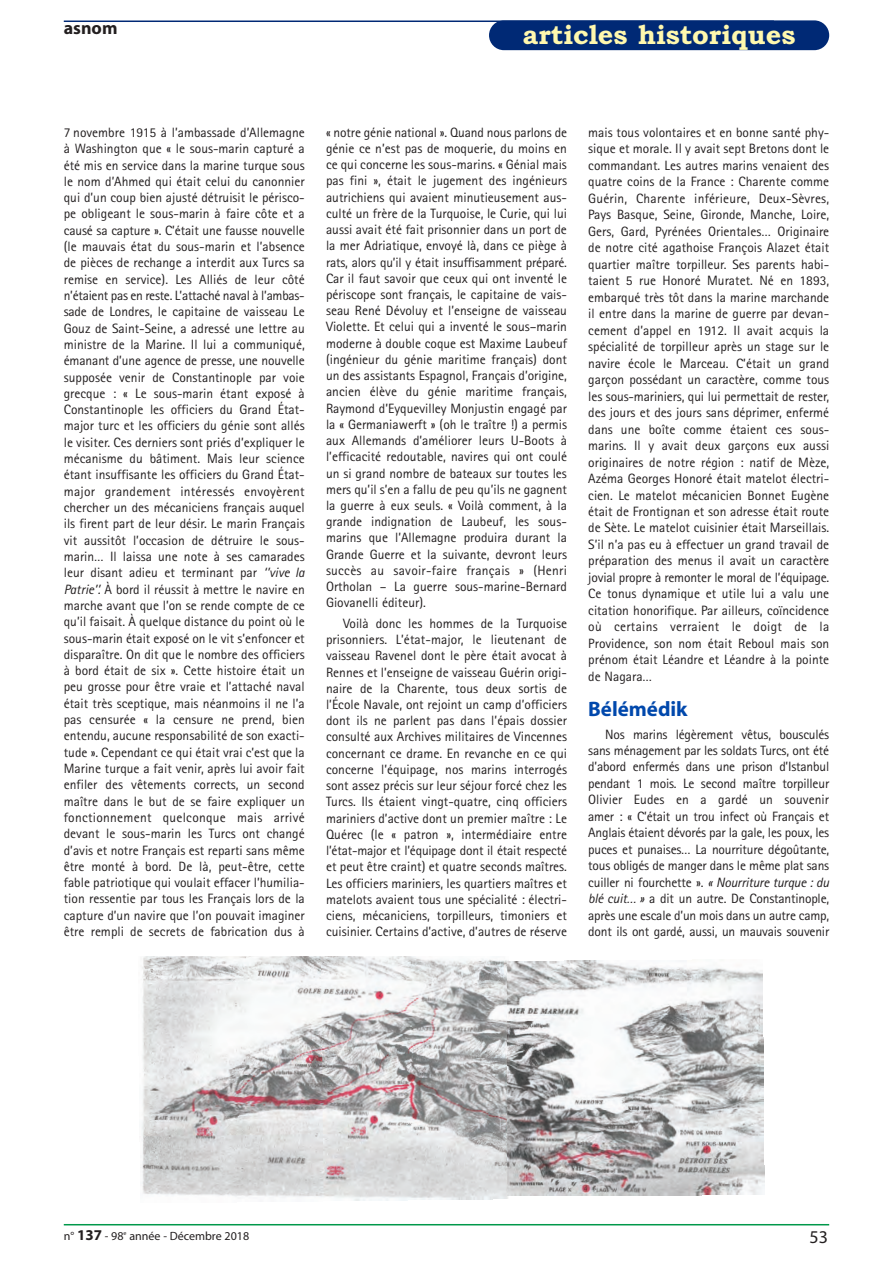
<style>
.page{position:relative;width:893px;height:1263px;background:#fff}
.page>*{position:absolute;margin:0;border:0;box-sizing:border-box;transform-origin:0 0}
.t1{font:700 27px "Bookman Old Style";color:#fff8ae}
.t2{font:700 21px "Myriad";color:#0048ac}
.t3{font:700 18px "Myriad";color:#231f20}
.t4{font:18px "Myriad";color:#231f20}
.t5{font:13.5px/16.4px "Rotis Sans Serif";color:#231f20;text-align:justify}
.t6{font:12px "Myriad";color:#231f20}
.s1{font-style:italic}
.s2{font-weight:700;font-size:15px}
</style>
<div class="page">
<hr style="left:64px;top:1224px;width:765px;height:1px;background:#00984a">
<hr style="left:64px;top:21px;width:710px;height:1px;background:#002975">
<div style="left:489px;top:20px;width:340px;height:30px;background:#002975;border-radius:15px"></div>
<img style="left:141px;top:956px;width:367px;height:245px">
<img style="left:507px;top:960px;width:257px;height:236px">
<h3 class="t3" style="left:64px;top:21px;width:55px">asnom</h3>
<h1 class="t1" style="left:523px;top:19px;width:274px">articles historiques</h1>
<p class="t5" style="left:64px;top:125px;width:243px">7 novembre 1915 à l’ambassade d’Allemagne à Washington que « le sous-marin capturé a été mis en service dans la marine turque sous le nom d’Ahmed qui était celui du canonnier qui d’un coup bien ajusté détruisit le périsco&shy;pe obligeant le sous-marin à faire côte et a causé sa capture ». C’était une fausse nouvelle (le mauvais état du sous-marin et l’absence de pièces de rechange a interdit aux Turcs sa remise en service). Les Alliés de leur côté n’étaient pas en reste. L’attaché naval à l’ambas - sade de Londres, le capitaine de vaisseau Le Gouz de Saint-Seine, a adressé une lettre au ministre de la Marine. Il lui a communiqué, émanant d’une agence de presse, une nouvelle supposée venir de Constantinople par voie grecque : « Le sous-marin étant exposé à Constantinople les officiers du Grand État&shy;major turc et les officiers du génie sont allés le visiter. Ces derniers sont priés d’expliquer le mécanisme du bâtiment. Mais leur science étant insuffisante les officiers du Grand État&shy;major grandement intéressés envoyèrent chercher un des mécaniciens français auquel ils firent part de leur désir. Le marin Français vit aussitôt l’occasion de détruire le sous&shy;marin… Il laissa une note à ses camarades leur disant adieu et terminant par <span class="s1">‘’vive la Patrie’’.</span> À bord il réussit à mettre le navire en marche avant que l’on se rende compte de ce qu’il faisait. À quelque distance du point où le sous-marin était exposé on le vit s’enfoncer et disparaître. On dit que le nombre des officiers à bord était de six ». Cette histoire était un peu grosse pour être vraie et l’attaché naval était très sceptique, mais néanmoins il ne l’a pas censurée « la censure ne prend, bien entendu, aucune responsabilité de son exacti&shy;tude ». Cependant ce qui était vrai c’est que la Marine turque a fait venir, après lui avoir fait enfiler des vêtements corrects, un second maître dans le but de se faire expliquer un fonctionnement quelconque mais arrivé devant le sous-marin les Turcs ont changé d’avis et notre Français est reparti sans même être monté à bord. De là, peut-être, cette fable patriotique qui voulait effacer l’humilia&shy;tion ressentie par tous les Français lors de la capture d’un navire que l’on pouvait imaginer être rempli de secrets de fabrication dus à</p>
<p class="t5" style="left:326px;top:125px;width:243px">« notre génie national ». Quand nous parlons de génie ce n’est pas de moquerie, du moins en ce qui concerne les sous-marins. « Génial mais pas fini », était le jugement des ingénieurs autrichiens qui avaient minutieusement aus&shy;culté un frère de la Turquoise, le Curie, qui lui aussi avait été fait prisonnier dans un port de la mer Adriatique, envoyé là, dans ce piège à rats, alors qu’il y était insuffisamment préparé.<br>Car il faut savoir que ceux qui ont inventé le périscope sont français, le capitaine de vais&shy;seau René Dévoluy et l’enseigne de vaisseau Violette. Et celui qui a inventé le sous–marin moderne à double coque est Maxime Laubeuf (ingénieur du génie maritime français) dont un des assistants Espagnol, Français d’origine, ancien élève du génie maritime français, Raymond d’Eyquevilley Monjustin engagé par la « Germaniawerft » (oh le traître !) a permis aux Allemands d’améliorer leurs U-Boots à l’efficacité redoutable, navires qui ont coulé un si grand nombre de bateaux sur toutes les mers qu’il s’en a fallu de peu qu’ils ne gagnent la guerre à eux seuls. « Voilà comment, à la grande indignation de Laubeuf, les sous&shy;marins que l’Allemagne produira durant la Grande Guerre et la suivante, devront leurs succès au savoir-faire français » (Henri Ortholan – La guerre sous-marine-Bernard Giovanelli éditeur).</p>
<p class="t5" style="left:326px;top:616px;width:243px;text-indent:17px">Voilà donc les hommes de la Turquoise prisonniers. L’état-major, le lieutenant de vaisseau Ravenel dont le père était avocat à Rennes et l’enseigne de vaisseau Guérin origi&shy;naire de la Charente, tous deux sortis de l’École Navale, ont rejoint un camp d’officiers dont ils ne parlent pas dans l’épais dossier consulté aux Archives militaires de Vincennes concernant ce drame. En revanche en ce qui concerne l’équipage, nos marins interrogés sont assez précis sur leur séjour forcé chez les Turcs. Ils étaient vingt-quatre, cinq officiers mariniers d’active dont un premier maître : Le Quérec (le « patron », intermédiaire entre l’état-major et l’équipage dont il était respecté et peut être craint) et quatre seconds maîtres.<br>Les officiers mariniers, les quartiers maîtres et matelots avaient tous une spécialité : électri&shy;ciens, mécaniciens, torpilleurs, timoniers et cuisinier. Certains d’active, d’autres de réserve</p>
<p class="t5" style="left:588px;top:125px;width:243px">mais tous volontaires et en bonne santé phy&shy;sique et morale. Il y avait sept Bretons dont le commandant. Les autres marins venaient des quatre coins de la France : Charente comme Guérin, Charente inférieure, Deux-Sèvres, Pays Basque, Seine, Gironde, Manche, Loire, Gers, Gard, Pyrénées Orientales… Originaire de notre cité agathoise François Alazet était quartier maître torpilleur. Ses parents habi&shy;taient 5 rue Honoré Muratet. Né en 1893, embarqué très tôt dans la marine marchande il entre dans la marine de guerre par devan&shy;cement d’appel en 1912. Il avait acquis la spécialité de torpilleur après un stage sur le navire école le Marceau. C’était un grand garçon possédant un caractère, comme tous les sous-mariniers, qui lui permettait de rester, des jours et des jours sans déprimer, enfermé dans une boîte comme étaient ces sous&shy;marins. Il y avait deux garçons eux aussi originaires de notre région : natif de Mèze, Azéma Georges Honoré était matelot électri&shy;cien. Le matelot mécanicien Bonnet Eugène était de Frontignan et son adresse était route de Sète. Le matelot cuisinier était Marseillais.<br>S’il n’a pas eu à effectuer un grand travail de préparation des menus il avait un caractère jovial propre à remonter le moral de l’équipage.<br>Ce tonus dynamique et utile lui a valu une citation honorifique. Par ailleurs, coïncidence où certains verraient le doigt de la Providence, son nom était Reboul mais son prénom était Léandre et Léandre à la pointe de Nagara…</p>
<h2 class="t2" style="left:588px;top:701px;width:101px">Bélémédik</h2>
<p class="t5" style="left:588px;top:727px;width:243px;text-indent:17px">Nos marins légèrement vêtus, bousculés sans ménagement par les soldats Turcs, ont été d’abord enfermés dans une prison d’Istanbul pendant 1 mois. Le second maître torpilleur Olivier Eudes en a gardé un souvenir amer : « C’était un trou infect où Français et Anglais étaient dévorés par la gale, les poux, les puces et punaises… La nourriture dégoûtante, tous obligés de manger dans le même plat sans cuiller ni fourchette ». <span class="s1">« Nourriture turque : du blé cuit… »</span> a dit un autre. De Constantinople, après une escale d’un mois dans un autre camp, dont ils ont gardé, aussi, un mauvais souvenir</p>
<p class="t6" style="left:64px;top:1231px;width:187px">n° <span class="s2">137</span> - 98<sup>e</sup> année - Décembre 2018</p>
<h3 class="t4" style="left:809px;top:1230px;width:20px">53</h3>
</div>
